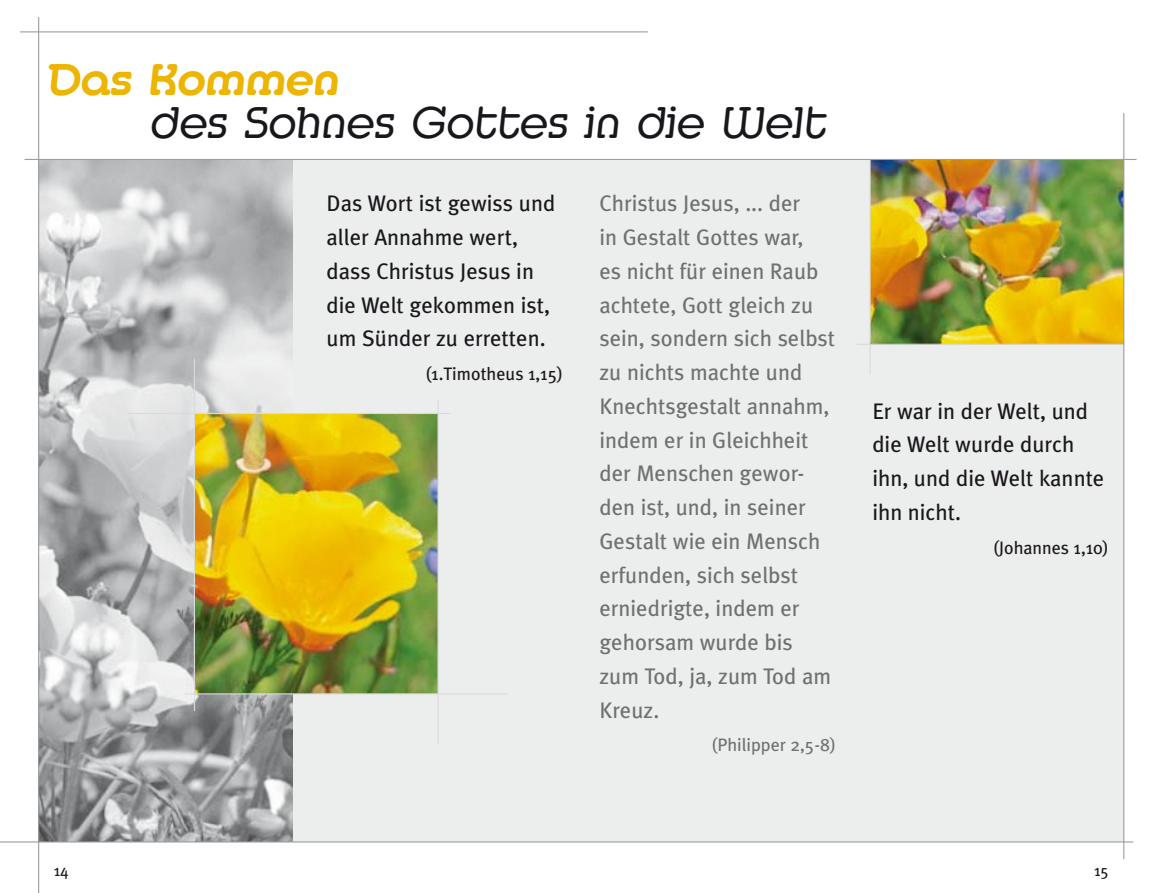
<style>
.page{position:relative;width:1149px;height:893px;background:#fff}
.page>*{position:absolute;margin:0;border:0;box-sizing:border-box;transform-origin:0 0}
.t1{font:45px "Medfly";color:#1a171c}
.t2{font:800 45px "Medfly";color:#edb400}
.t3{font:22.5px/33.8px "Meta Plus";color:#6f7072}
.t4{font:22.5px/33.8px "Meta Plus";color:#1a171c}
.t5{font:18px "Meta Plus";color:#1a171c}
.t6{font:18px "Meta Plus";color:#6f7072}
.t7{font:15.75px "Meta Plus";color:#1a171c}
</style>
<div class="page">
<div style="left:39px;top:159px;width:1084px;height:683px;background:#eceded"></div>
<hr style="left:20px;top:31px;width:627px;height:1px;background:#9c9d9f">
<img style="left:39px;top:160px;width:253px;height:681px">
<img style="left:195px;top:414px;width:242px;height:279px">
<img style="left:870px;top:160px;width:252px;height:184px">
<hr style="left:38px;top:17px;width:1px;height:876px;background:#9c9d9f">
<hr style="left:0;top:841px;width:1132px;height:1px;background:#9c9d9f">
<hr style="left:185px;top:693px;width:322px;height:1px;background:#d9dadb">
<hr style="left:194px;top:359px;width:1px;height:352px;background:#d9dadb">
<hr style="left:437px;top:400px;width:1px;height:344px;background:#d9dadb">
<hr style="left:128px;top:413px;width:322px;height:1px;background:#d9dadb">
<hr style="left:856px;top:344px;width:267px;height:1px;background:#d9dadb">
<hr style="left:869px;top:159px;width:1px;height:215px;background:#d9dadb">
<hr style="left:25px;top:159px;width:1111px;height:1px;background:#9c9d9f">
<hr style="left:1122px;top:113px;width:1px;height:746px;background:#9c9d9f">
<h1 class="t2" style="left:47px;top:54px;width:292px">Das Kommen</h1>
<h1 class="t1" style="left:149px;top:97px;width:677px">des Sohnes Gottes in die Welt</h1>
<p class="t4" style="left:326px;top:188px;width:230px">Das Wort ist gewiss und aller Annahme wert, dass Christus Jesus in die Welt gekommen ist, um Sünder zu erretten.</p>
<p class="t5" style="left:425px;top:365px;width:139px">(1.Timotheus 1,15)</p>
<p class="t3" style="left:599px;top:188px;width:237px">Christus Jesus, ... der<br>in Gestalt Gottes war,<br>es nicht für einen Raub achtete, Gott gleich zu sein, sondern sich selbst zu nichts machte und<br>Knechtsgestalt annahm, indem er in Gleichheit der Menschen gewor&shy;den ist, und, in seiner<br>Gestalt wie ein Mensch erfunden, sich selbst ernied rigte, indem er gehorsam wurde bis zum Tod, ja, zum Tod am<br>Kreuz.</p>
<p class="t6" style="left:711px;top:736px;width:126px">(Philipper 2,5-8)</p>
<p class="t4" style="left:872px;top:395px;width:233px">Er war in der Welt, und die Welt wurde durch ihn, und die Welt kannte ihn nicht.</p>
<p class="t5" style="left:992px;top:539px;width:117px">(Johannes 1,10)</p>
<p class="t7" style="left:54px;top:863px;width:16px">14</p>
<p class="t7" style="left:1093px;top:863px;width:16px">15</p>
</div>
